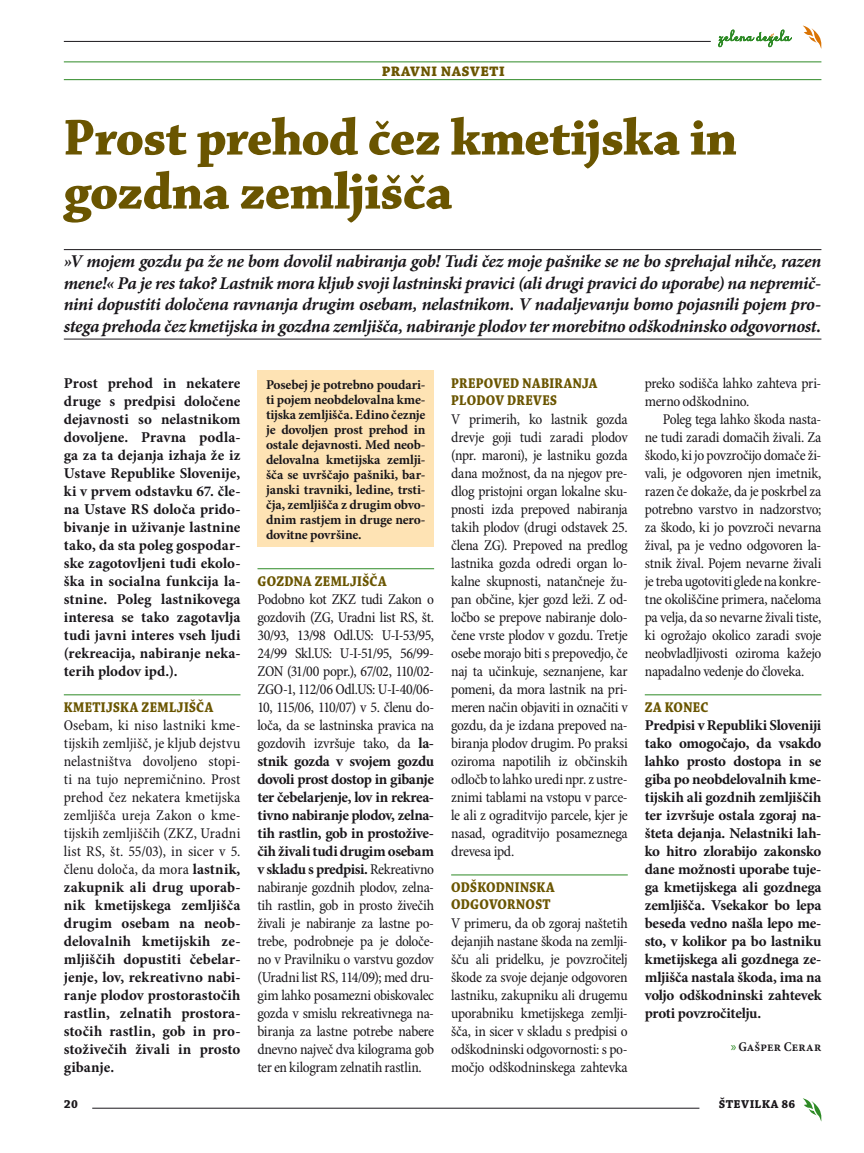
<style>
.page{position:relative;width:864px;height:1153px;background:#fff}
.page>*{position:absolute;margin:0;border:0;box-sizing:border-box;transform-origin:0 0}
.t1{font:54px/54px "Chaparral Pro Bold Disp";letter-spacing:-.005em;color:#6a5500}
.t2{font:italic 700 18px/21.6px "Minion Pro";letter-spacing:-.02em;color:#1a171b;text-align:justify}
.t3{font:700 18px "Chaparral Pro";letter-spacing:.11em;color:#6a5500;scale:.9 1}
.t4{font:condensed 15px/18px "Minion Pro";letter-spacing:-.02em;color:#1a171b;text-align:justify}
.t5{font:700 15px/18px "Minion Pro";color:#1a171b;text-align:justify}
.t6{font:15px/16.5px "Chaparral Pro Bold Subh";letter-spacing:.17em;color:#6a5500;scale:.9 1}
.t7{font:15px "Chaparral Pro Bold Subh";letter-spacing:.215em;color:#6a5500;scale:.9 1}
.t8{font:700 13.5px/15px "Minion Pro";letter-spacing:-.01em;color:#1a171b;text-align:justify}
.t9{font:13.5px "Minion Pro Semibold Cn Capt";letter-spacing:.01em;color:#1a171b}
.t10{font:12px "Chaparral Pro Bold Capt";letter-spacing:.03em;color:#1a171b}
.s1{font-weight:400;font-stretch:condensed}
.s2{font-weight:700;font-stretch:normal}
.s3{font-family:"Myriad Pro";color:#2e8a26}
</style>
<div class="page">
<svg style="left:803px;top:1098px;width:19px;height:23px"></svg>
<hr style="left:64px;top:41px;width:646px;height:1px;background:#1a171b">
<hr style="left:92px;top:1107px;width:607px;height:1px;background:#1a171b">
<svg style="left:803px;top:26px;width:19px;height:23px"></svg>
<svg style="left:718px;top:30px;width:73px;height:17px"></svg>
<hr style="left:64px;top:61px;width:757px;height:1px;background:#2e8a26">
<hr style="left:64px;top:79px;width:757px;height:1px;background:#2e8a26">
<hr style="left:64px;top:694px;width:176px;height:1px;background:#2e8a26">
<hr style="left:257px;top:568px;width:177px;height:1px;background:#2e8a26">
<div style="left:257px;top:370px;width:177px;height:177px;background:#fee3b4"></div>
<hr style="left:451px;top:874px;width:176px;height:1px;background:#2e8a26">
<hr style="left:644px;top:694px;width:177px;height:1px;background:#2e8a26">
<hr style="left:64px;top:249px;width:757px;height:1px;background:#1a171b">
<hr style="left:64px;top:339px;width:757px;height:1px;background:#1a171b">
<p class="t3" style="left:382px;top:59px;width:138px">pravni nasveti</p>
<h1 class="t1" style="left:64px;top:113px;width:674px">Prost prehod čez kmetijska in gozdna zemljišča</h1>
<p class="t2" style="left:64px;top:251px;width:758px">»V mojem gozdu pa že ne bom dovolil nabiranja gob! Tudi čez moje pašnike se ne bo sprehajal nihče, razen mene!« Pa je res tako? Lastnik mora kljub svoji lastninski pravici (ali drugi pravici do uporabe) na nepremič&shy;nini dopustiti določena ravnanja drugim osebam, nelastnikom. V nadaljevanju bomo pojasnili pojem pro&shy;stega prehoda čez kmetijska in gozdna zemljišča, nabiranje plodov ter morebitno odškodninsko odgovornost.</p>
<p class="t5" style="left:64px;top:375px;width:178px">Prost prehod in nekatere druge s predpisi določene dejavnosti so nelastnikom dovoljene. Pravna podla&shy;ga za ta dejanja izhaja že iz Ustave Republike Slovenije, ki v prvem odstavku 67. čle&shy;na Ustave RS določa prido&shy;bivanje in uživanje lastnine tako, da sta poleg gospodar&shy;ske zagotovljeni tudi ekolo&shy;ška in socialna funkcija la&shy;stnine. Poleg lastnikovega interesa se tako zagotavlja tudi javni interes vseh ljudi (rekreacija, nabiranje neka&shy;terih plodov ipd.).</p>
<p class="t7" style="left:64px;top:699px;width:165px">KMETIJSKA ZEMLJIŠČA</p>
<p class="t5" style="left:64px;top:717px;width:178px"><span class="s1">Osebam, ki niso lastniki kme&shy;tijskih zemljišč, je kljub dejstvu nelastništva dovoljeno stopi&shy;ti na tujo nepremičnino. Prost prehod čez nekatera kmetijska zemljišča ureja Zakon o kme&shy;tijskih zemljiščih (ZKZ, Uradni list RS, št. 55/03), in sicer v 5. členu določa, da mora</span> lastnik, zakupnik ali drug uporab&shy;nik kmetijskega zemljišča drugim osebam na neob&shy;delovalnih kmetijskih ze&shy;mljiščih dopustiti čebelar&shy;jenje, lov, rekreativno nabi&shy;ranje plodov prostorastočih rastlin, zelnatih prostora&shy;stočih rastlin, gob in pro&shy;stoživečih živali in prosto gibanje.</p>
<p class="t8" style="left:266px;top:377px;width:161px">Posebej je potrebno poudari&shy;ti pojem neobdelovalna kme&shy;tijska zemljišča. Edino čeznje je dovoljen prost prehod in ostale dejavnosti. Med neob&shy;delovalna kmetijska zemlji&shy;šča se uvrščajo pašniki, bar&shy;janski travniki, ledine, trsti&shy;čja, zemljišča z drugim obvo&shy;dnim rastjem in druge nero&shy;dovitne površine.</p>
<p class="t6" style="left:257px;top:573px;width:11px">GOZDN</p>
<p class="t6" style="left:303px;top:573px;width:92px">A ZEMLJIŠČA</p>
<p class="t4" style="left:257px;top:591px;width:178px">Podobno kot ZKZ tudi Zakon o gozdovih (ZG, Uradni list RS, št.<br>30/93, 13/98 Odl.US: U-I-53/95, 24/99 Skl.US: U-I-51/95, 56/99- ZON (31/00 popr.), 67/02, 110/02- ZGO-1, 112/06 Odl.US: U-I-40/06- 10, 115/06, 110/07) v 5. členu do&shy;loča, da se lastninska pravica na gozdovih izvršuje tako, da <span class="s2">la&shy;stnik gozda v svojem gozdu dovoli prost dostop in gibanje ter čebelarjenje, lov in rekrea&shy;tivno nabiranje plodov, zelna&shy;tih rastlin, gob in prostožive&shy;čih živali tudi drugim osebam v skladu s predpisi.</span> Rekreativno nabiranje gozdnih plodov, zelna&shy;tih rastlin, gob in prosto živečih živali je nabiranje za lastne po&shy;trebe, podrobneje pa je določe&shy;no v Pravilniku o varstvu gozdov (Uradni list RS, 114/09); med dru&shy;gim lahko posamezni obiskovalec gozda v smislu rekreativnega na&shy;biranja za lastne potrebe nabere dnevno največ dva kilograma gob ter en kilogram zelnatih rastlin.</p>
<p class="t6" style="left:451px;top:375px;width:162px">PREPOVED NABIRANJA<br>PLODOV</p>
<p class="t6" style="left:507px;top:392px;width:56px">DREVES</p>
<p class="t4" style="left:451px;top:411px;width:178px">V primerih, ko lastnik gozda drevje goji tudi zaradi plodov (npr. maroni), je lastniku gozda dana možnost, da na njegov pre&shy;dlog pristojni organ lokalne sku&shy;pnosti izda prepoved nabiranja takih plodov (drugi odstavek 25. člena ZG). Prepoved na predlog lastnika gozda odredi organ lo&shy;kalne skupnosti, natančneje žu&shy;pan občine, kjer gozd leži. Z od&shy;ločbo se prepove nabiranje dolo&shy;čene vrste plodov v gozdu. Tretje osebe morajo biti s prepovedjo, če naj ta učinkuje, seznanjene, kar pomeni, da mora lastnik na pri&shy;meren način objaviti in označiti v gozdu, da je izdana prepoved na&shy;biranja plodov drugim. Po praksi oziroma napotilih iz občinskih odločb to lahko uredi npr. z ustre&shy;znimi tablami na vstopu v parce&shy;le ali z ograditvijo parcele, kjer je nasad, ograditvijo posameznega drevesa ipd.</p>
<p class="t6" style="left:451px;top:879px;width:41px">ODŠKODN</p>
<p class="t6" style="left:514px;top:879px;width:44px">INSKA</p>
<p class="t6" style="left:451px;top:896px;width:43px">ODGOVORNOS</p>
<p class="t6" style="left:542px;top:896px;width:8px">T</p>
<p class="t4" style="left:451px;top:915px;width:178px">V primeru, da ob zgoraj naštetih dejanjih nastane škoda na zemlji&shy;šču ali pridelku, je povzročitelj škode za svoje dejanje odgovoren lastniku, zakupniku ali drugemu uporabniku kmetijskega zemlji&shy;šča, in sicer v skladu s predpisi o odškodninski odgovornosti: s po&shy;močjo odškodninskega zahtevka</p>
<p class="t4" style="left:644px;top:375px;width:178px">preko sodišča lahko zahteva pri&shy;merno odškodnino.</p>
<p class="t4" style="left:644px;top:411px;width:178px;text-indent:18px">Poleg tega lahko škoda nasta&shy;ne tudi zaradi domačih živali. Za škodo, ki jo povzročijo domače ži&shy;vali, je odgovoren njen imetnik, razen če dokaže, da je poskrbel za potrebno varstvo in nadzorstvo; za škodo, ki jo povzroči nevarna žival, pa je vedno odgovoren la&shy;stnik žival. Pojem nevarne živali je treba ugotoviti glede na konkre&shy;tne okoliščine primera, načeloma pa velja, da so nevarne živali tiste, ki ogrožajo okolico zaradi svoje neobvladljivosti oziroma kažejo napadalno vedenje do človeka.</p>
<p class="t6" style="left:644px;top:699px;width:34px">ZA KON</p>
<p class="t6" style="left:692px;top:699px;width:16px">EC</p>
<p class="t5" style="left:644px;top:717px;width:178px">Predpisi v Republiki Sloveniji tako omogočajo, da vsakdo lahko prosto dostopa in se giba po neobdelovalnih kme&shy;tijskih ali gozdnih zemljiščih ter izvršuje ostala zgoraj na&shy;šteta dejanja. Nelastniki lah&shy;ko hitro zlorabijo zakonsko dane možnosti uporabe tuje&shy;ga kmetijskega ali gozdnega zemljišča. Vsekakor bo lepa beseda vedno našla lepo me&shy;sto, v kolikor pa bo lastniku kmetijskega ali gozdnega ze&shy;mljišča nastala škoda, ima na voljo odškodninski zahtevek proti povzročitelju.</p>
<p class="t9" style="left:730px;top:1038px;width:92px"><span class="s3">»</span>Gašper Cerar</p>
<p class="t10" style="left:64px;top:1097px;width:16px">20</p>
<p class="t10" style="left:718px;top:1097px;width:78px">ŠTEVILKA 86</p>
</div>
